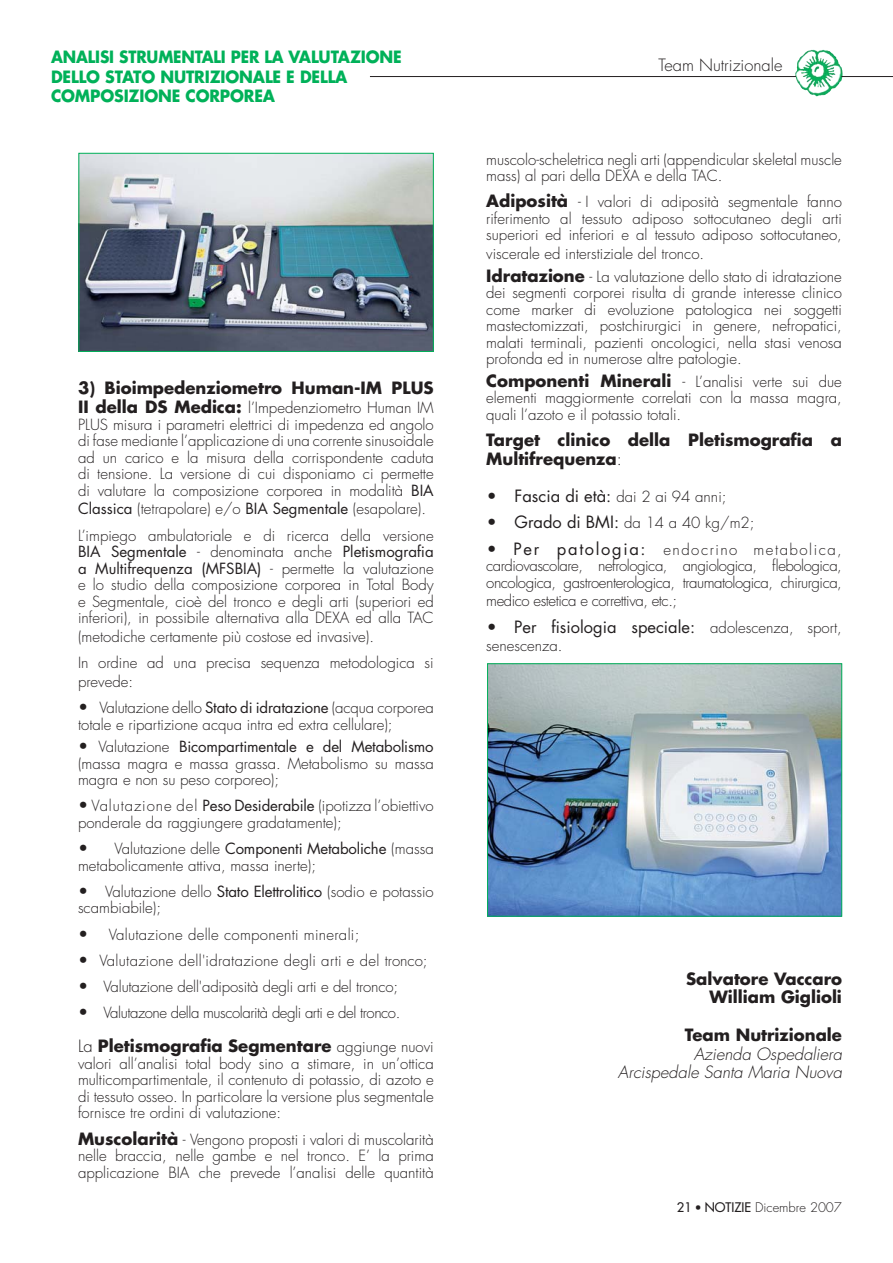
<style>
.page{position:relative;width:893px;height:1263px;background:#fff}
.page>*{position:absolute;margin:0;border:0;box-sizing:border-box;transform-origin:0 0}
.t1{font:700 16.5px/18.8px "Futura";color:#231f20}
.t2{font:700 16.5px/19.8px "Futura";letter-spacing:-.01em;color:#00b159;scale:.93 1}
.t3{font:italic 300 16.5px/18.8px "Futura";color:#231f20;text-align:right}
.t4{font:16.5px "Futura";color:#231f20}
.t5{font:300 16.5px "Futura";color:#231f20}
.t6{font:300 15px/16.5px "Futura";color:#231f20;text-align:justify}
.t7{font:300 15px "Futura";letter-spacing:.02em;color:#231f20}
.t8{font:300 15px "Futura";letter-spacing:-.03em;color:#231f20}
.t9{font:300 12.9px "Futura";color:#231f20}
.s1{font-weight:700;font-size:16.5px}
.s2{font-weight:400}
.s3{font-size:16.5px}
.s4{font-weight:300}
.s5{font-weight:300;font-size:15px}
.s6{font-weight:400;font-size:16.5px}
.s7{font-weight:700}
</style>
<div class="page">
<img style="left:826px;top:59px;width:16px;height:35px">
<hr style="left:841px;top:76px;width:52px;height:1px;background:#231f20">
<hr style="left:370px;top:76px;width:426px;height:1px;background:#231f20">
<img style="left:81px;top:155px;width:351px;height:195px">
<div style="left:79px;top:153px;width:355px;height:199px;border:1px solid #00b159"></div>
<img style="left:489px;top:665px;width:351px;height:249px">
<div style="left:487px;top:663px;width:355px;height:253px;border:1px solid #00b159"></div>
<p class="t2" style="left:51px;top:48px;width:379px">ANALISI STRUMENTALI PER LA VALUTAZIONE<br>DELLO STATO NUTRIZIONALE E DELLA<br>COMPOSIZIONE CORPOREA</p>
<p class="t1" style="left:78px;top:380px;width:357px">3) Bioimpedenziometro Human-IM PLUS</p>
<p class="t6" style="left:78px;top:401px;width:357px"><span class="s1">II della DS Medica:</span> l’Impedenziometro Human IM PLUS misura i parametri elettrici di impedenza ed angolo di fase mediante l’applicazione di una corrente sinusoidale ad un carico e la misura della corrispondente caduta di tensione. La versione di cui disponiamo ci permette di valutare la composizione corporea in modalità <span class="s2">BIA</span></p>
<p class="t6" style="left:78px;top:497px;width:357px;line-height:26.2px"><span class="s2">Classica</span> (tetrapolare) e/o <span class="s2">BIA Segmentale</span> (esapolare).<br>L’impiego ambulatoriale e di ricerca della versione</p>
<p class="t6" style="left:78px;top:545px;width:357px"><span class="s2">BIA Segmentale</span> - denominata anche <span class="s2">Pletismografia a Multifrequenza (MFSBIA)</span> - permette la valutazione e lo studio della composizione corporea in Total Body e Segmentale, cioè del tronco e degli arti (superiori ed inferiori), in possibile alternativa alla DEXA ed alla TAC</p>
<p class="t6" style="left:78px;top:625px;width:357px;line-height:26.2px">(metodiche certamente più costose ed invasive).<br>In ordine ad una precisa sequenza metodologica si</p>
<p class="t6" style="left:78px;top:674px;width:57px">prevede:</p>
<p class="t6" style="left:78px;top:701px;width:357px"><span class="s3">•</span> Valutazione dello <span class="s2">Stato di idratazione</span> (acqua corporea totale e ripartizione acqua intra ed extra cellulare);</p>
<p class="t6" style="left:78px;top:740px;width:357px"><span class="s3">•</span> Valutazione <span class="s2">Bicompartimentale e del Metabolismo </span>(massa magra e massa grassa. Metabolismo su massa magra e non su peso corporeo);</p>
<p class="t6" style="left:78px;top:799px;width:357px"><span class="s3">•</span> Valutazione del <span class="s2">Peso Desiderabile</span> (ipotizza l’obiettivo ponderale da raggiungere gradatamente);</p>
<p class="t6" style="left:78px;top:842px;width:357px"><span class="s3">•</span> Valutazione delle <span class="s2">Componenti Metaboliche</span> (massa metabolicamente attiva, massa inerte);</p>
<p class="t6" style="left:78px;top:884px;width:357px"><span class="s3">•</span> Valutazione dello <span class="s2">Stato Elettrolitico</span> (sodio e potassio scambiabile);</p>
<p class="t7" style="left:78px;top:927px;width:283px"><span class="s3">•</span> Valutazione delle componenti minerali;</p>
<p class="t7" style="left:78px;top:953px;width:351px"><span class="s3">•</span> Valutazione dell'idratazione degli arti e del tronco;</p>
<p class="t6" style="left:78px;top:980px;width:322px"><span class="s3">•</span> Valutazione dell'adiposità degli arti e del tronco;</p>
<p class="t8" style="left:78px;top:1006px;width:324px"><span class="s3">•</span> Valutazone della muscolarità degli arti e del tronco.</p>
<p class="t1" style="left:78px;top:1038px;width:357px"><span class="s4">La</span> Pletismografia Segmentare <span class="s5">aggiunge nuovi</span></p>
<p class="t6" style="left:78px;top:1056px;width:357px">valori all’analisi total body sino a stimare, in un’ottica multicompartimentale, il contenuto di potassio, di azoto e di tessuto osseo. In particolare la versione plus segmentale fornisce tre ordini di valutazione:</p>
<p class="t6" style="left:78px;top:1132px;width:357px"><span class="s1">Muscolarità</span> - Vengono proposti i valori di muscolarità nelle braccia, nelle gambe e nel tronco. E’ la prima applicazione BIA che prevede l’analisi delle quantità</p>
<p class="t5" style="left:659px;top:58px;width:125px">Team Nutrizionale</p>
<p class="t6" style="left:486px;top:152px;width:357px">muscolo-scheletrica negli arti (appendicular skeletal muscle mass) al pari della DEXA e della TAC.</p>
<p class="t6" style="left:486px;top:195px;width:357px"><span class="s1">Adiposità</span> - I valori di adiposità segmentale fanno riferimento al tessuto adiposo sottocutaneo degli arti superiori ed inferiori e al tessuto adiposo sottocutaneo,</p>
<p class="t6" style="left:486px;top:244px;width:357px;line-height:22.5px">viscerale ed interstiziale del tronco.<br><span class="s1">Idratazione</span> - La valutazione dello stato di idratazione</p>
<p class="t6" style="left:486px;top:286px;width:357px">dei segmenti corporei risulta di grande interesse clinico come marker di evoluzione patologica nei soggetti mastectomizzati, postchirurgici in genere, nefropatici, malati terminali, pazienti oncologici, nella stasi venosa profonda ed in numerose altre patologie.</p>
<p class="t6" style="left:486px;top:374px;width:357px"><span class="s1">Componenti Minerali</span> - L’analisi verte sui due elementi maggiormente correlati con la massa magra, quali l’azoto e il potassio totali.</p>
<p class="t1" style="left:486px;top:432px;width:357px">Target clinico della Pletismografia a<br>Multifrequenza<span class="s4">:</span></p>
<p class="t6" style="left:486px;top:490px;width:242px"><span class="s1">•</span> <span class="s6">Fascia di età:</span> dai 2 ai 94 anni;</p>
<p class="t6" style="left:486px;top:516px;width:270px"><span class="s1">•</span> <span class="s6">Grado di BMI:</span> da 14 a 40 kg/m2;</p>
<p class="t6" style="left:486px;top:542px;width:357px"><span class="s1">•</span> <span class="s6">Per patologia:</span> endocrino metabolica, cardiovascolare, nefrologica, angiologica, flebologica, oncologica, gastroenterologica, traumatologica, chirurgica,</p>
<p class="t8" style="left:486px;top:594px;width:192px">medico estetica e correttiva, etc.;</p>
<p class="t4" style="left:486px;top:619px;width:357px"><span class="s7">•</span> Per fisiologia speciale: <span class="s5">adolescenza, sport,</span></p>
<p class="t6" style="left:486px;top:639px;width:78px">senescenza.</p>
<p class="t1" style="left:686px;top:970px;width:157px;text-align:right">Salvatore Vaccaro<br>William Giglioli</p>
<p class="t1" style="left:685px;top:1027px;width:159px">Team Nutrizionale</p>
<p class="t3" style="left:618px;top:1046px;width:226px">Azienda Ospedaliera<br>Arcispedale Santa Maria Nuova</p>
<p class="t9" style="left:677px;top:1202px;width:167px"><span class="s2">21 NOTIZIE</span> Dicembre 2007</p>
</div>
